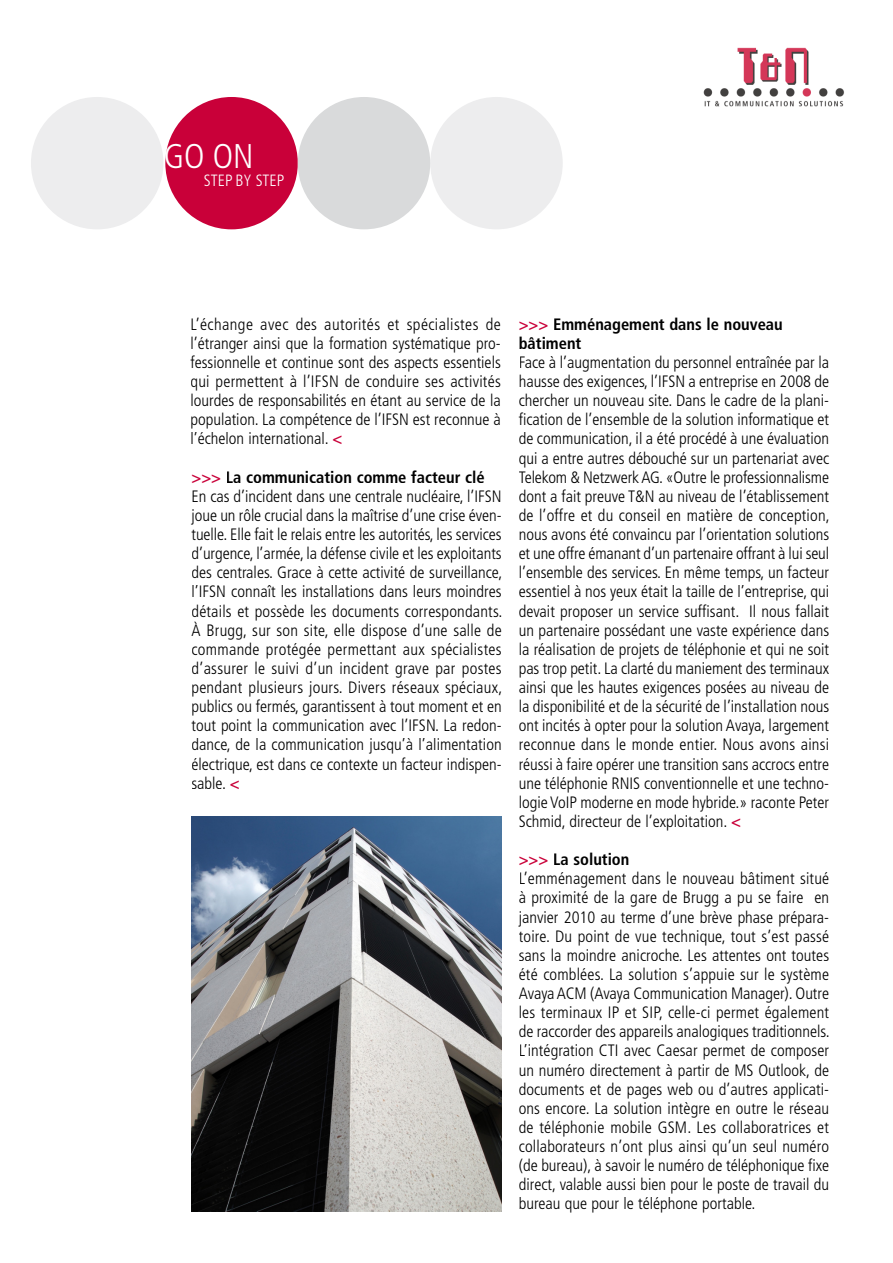
<style>
.page{position:relative;width:893px;height:1263px;background:#fff}
.page>*{position:absolute;margin:0;border:0;box-sizing:border-box;transform-origin:0 0}
.t1{font:300 condensed 34.35px "Frutiger LT Std";color:#fff}
.t2{font:300 condensed 16.5px/19px "Frutiger LT Std";color:#000;text-align:justify}
.t3{font:700 condensed 16.5px/19px "Frutiger LT Std";color:#000}
.t4{font:300 condensed 16.35px "Frutiger LT Std";color:#fff}
.s1{font-weight:700;color:#c90039}
.s2{font-weight:700}
.s3{color:#c90039}
</style>
<div class="page">
<img style="left:703px;top:47px;width:141px;height:60px">
<div style="left:430px;top:97px;width:132px;height:132px;background:#ededee;border-radius:50%"></div>
<div style="left:165px;top:97px;width:133px;height:132px;background:#c90039;border-radius:50%"></div>
<div style="left:298px;top:97px;width:132px;height:132px;background:#d9dadb;border-radius:50%"></div>
<div style="left:31px;top:97px;width:132px;height:132px;background:#ededee;border-radius:50%"></div>
<img style="left:191px;top:817px;width:310px;height:394px">
<h1 class="t1" style="left:164px;top:142px;width:91px">GO ON</h1>
<p class="t4" style="left:204px;top:174px;width:82px">STEP BY STEP</p>
<p class="t2" style="left:190px;top:316px;width:312px">L’échange avec des autorités et spécialistes de l’étranger ainsi que la formation systématique pro&shy;fessionnelle et continue sont des aspects essentiels qui permettent à l’IFSN de conduire ses activités lourdes de responsabilités en étant au service de la population. La compétence de l’IFSN est reconnue à l’échelon international. <span class="s1">&lt;</span></p>
<p class="t2" style="left:191px;top:468px;width:312px;text-align:left"><span class="s1">&gt;&gt;&gt;</span> <span class="s2">La communication comme facteur clé </span>En cas d’incident dans une centrale nucléaire, l’IFSN joue un rôle crucial dans la maîtrise d’une crise éven&shy;tuelle. Elle fait le relais entre les autorités, les services d’urgence, l’armée, la défense civile et les exploitants des centrales. Grace à cette activité de surveillance, l’IFSN connaît les installations dans leurs moindres détails et possède les documents correspondants.<br>À Brugg, sur son site, elle dispose d’une salle de commande protégée permettant aux spécialistes d’assurer le suivi d’un incident grave par postes pendant plusieurs jours. Divers réseaux spéciaux, publics ou fermés, garantissent à tout moment et en tout point la communication avec l’IFSN. La redon&shy;dance, de la communication jusqu’à l’alimentation électrique, est dans ce contexte un facteur indispen&shy;sable. <span class="s1">&lt;</span></p>
<p class="t3" style="left:518px;top:316px;width:265px"><span class="s3">&gt;&gt;&gt;</span> Emménagement dans le nouveau bâtiment</p>
<p class="t2" style="left:518px;top:353px;width:312px">Face à l’augmentation du personnel entraînée par la hausse des exigences, l’IFSN a entreprise en 2008 de chercher un nouveau site. Dans le cadre de la plani&shy;fication de l’ensemble de la solution informatique et de communication, il a été procédé à une évaluation qui a entre autres débouché sur un partenariat avec Telekom &amp; Netzwerk AG. «Outre le professionnalisme dont a fait preuve T&amp;N au niveau de l’établissement de l’offre et du conseil en matière de conception, nous avons été convaincu par l’orientation solutions et une offre émanant d’un partenaire offrant à lui seul l’ensemble des services. En même temps, un facteur essentiel à nos yeux était la taille de l’entreprise, qui devait proposer un service suffisant. Il nous fallait un partenaire possédant une vaste expérience dans la réalisation de projets de téléphonie et qui ne soit pas trop petit. La clarté du maniement des terminaux ainsi que les hautes exigences posées au niveau de la disponibilité et de la sécurité de l’installation nous ont incités à opter pour la solution Avaya, largement reconnue dans le monde entier. Nous avons ainsi réussi à faire opérer une transition sans accrocs entre une téléphonie RNIS conventionnelle et une techno&shy;logie VoIP moderne en mode hybride.» raconte Peter Schmid, directeur de l’exploitation. <span class="s1">&lt;</span></p>
<p class="t2" style="left:518px;top:850px;width:312px;text-align:left"><span class="s1">&gt;&gt;&gt;</span> <span class="s2">La solution<br></span>L’emménagement dans le nouveau bâtiment situé à proximité de la gare de Brugg a pu se faire en janvier 2010 au terme d’une brève phase prépara&shy;toire. Du point de vue technique, tout s’est passé sans la moindre anicroche. Les attentes ont toutes été comblées. La solution s’appuie sur le système Avaya ACM (Avaya Communication Manager). Outre les terminaux IP et SIP, celle-ci permet également de raccorder des appareils analogiques traditionnels.<br>L’intégration CTI avec Caesar permet de composer un numéro directement à partir de MS Outlook, de documents et de pages web ou d’autres applicati&shy;ons encore. La solution intègre en outre le réseau de téléphonie mobile GSM. Les collaboratrices et collaborateurs n’ont plus ainsi qu’un seul numéro (de bureau), à savoir le numéro de téléphonique fixe direct, valable aussi bien pour le poste de travail du bureau que pour le téléphone portable.</p>
</div>
